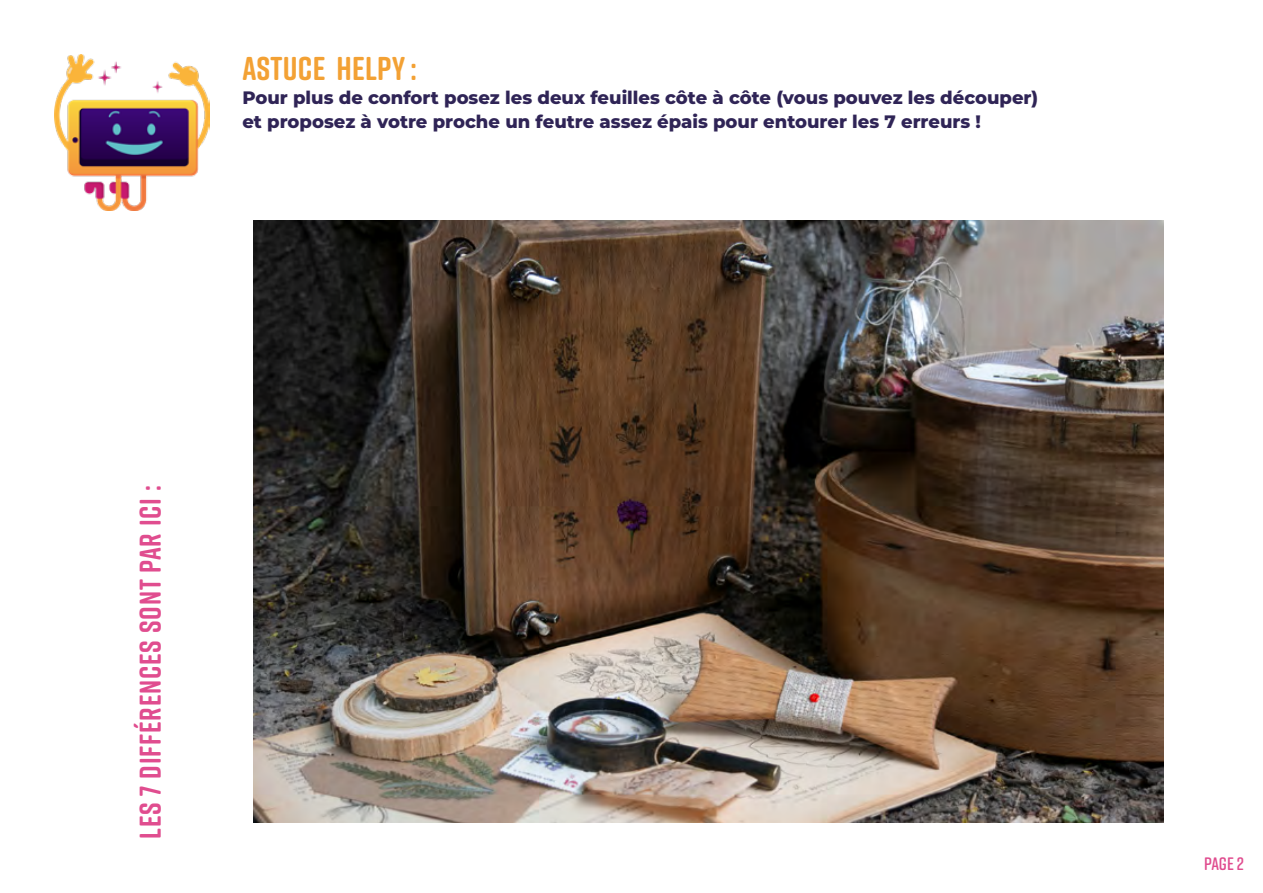
<style>
.page{position:relative;width:1263px;height:893px;background:#fff}
.page>*{position:absolute;margin:0;border:0;box-sizing:border-box;transform-origin:0 0}
.t1{font:700 33px "Rift Soft";letter-spacing:.01em;color:#f3a134}
.t2{font:700 30px "Rift Soft";letter-spacing:.03em;color:#e04d8f}
.t3{font:800 18px/24px "Montserrat";color:#2f2456}
.t4{font:600 18px "Rift Soft";color:#e04d8f}
</style>
<div class="page">
<img style="left:54px;top:54px;width:155px;height:157px">
<img style="left:253px;top:220px;width:910px;height:602px">
<h1 class="t1" style="left:243px;top:45px;width:176px">ASTUCE HELPY :</h1>
<p class="t3" style="left:242px;top:84px;width:797px">Pour plus de confort posez les deux feuilles côte à côte (vous pouvez les découper) et proposez à votre proche un feutre assez épais pour entourer les 7 erreurs !</p>
<h2 class="t2" style="left:129px;top:839px;width:355px;rotate:-90deg">les 7 différences sont par ici :</h2>
<p class="t4" style="left:1204px;top:851px;width:41px">Page 2</p>
</div>
